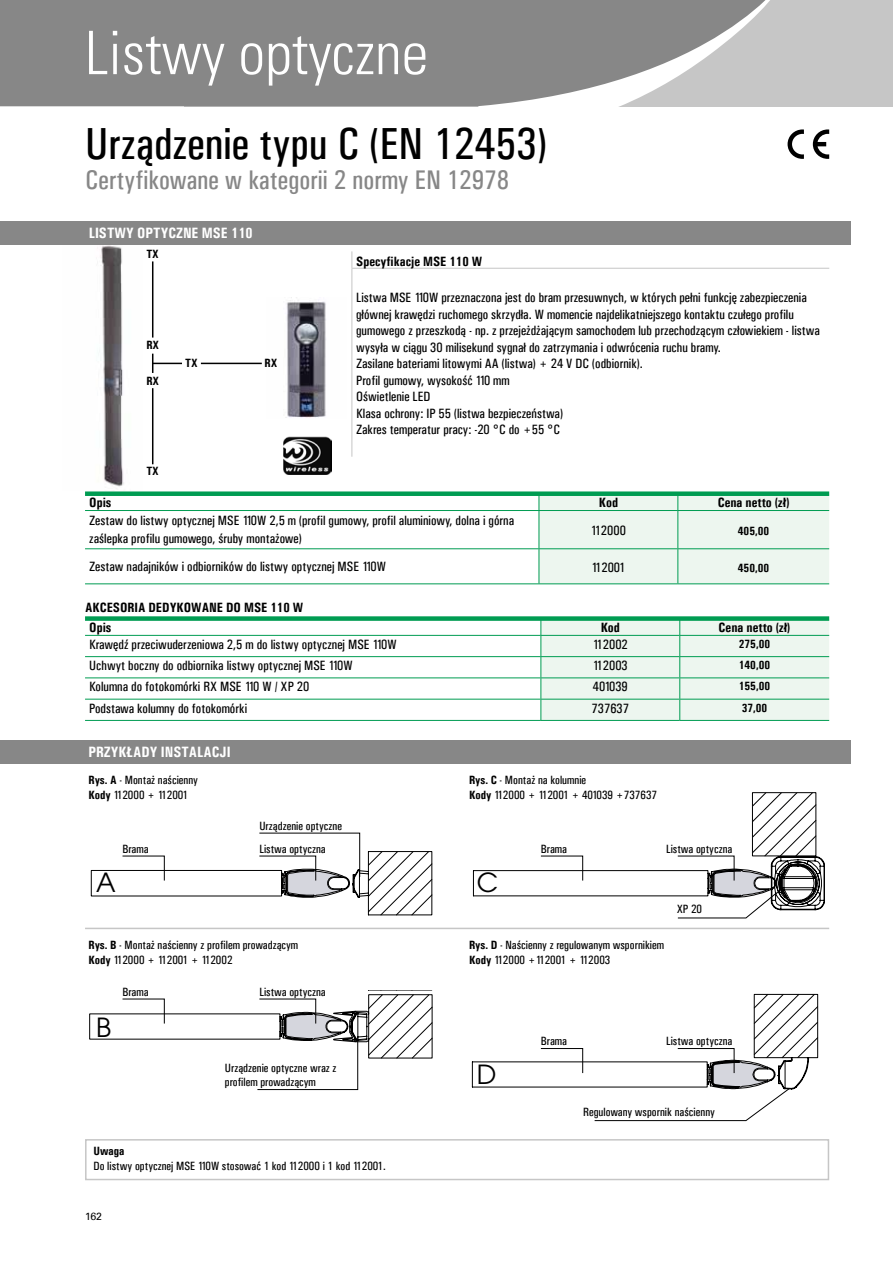
<style>
.page{position:relative;width:893px;height:1263px;background:#fff}
.page>*{position:absolute;margin:0;border:0;box-sizing:border-box;transform-origin:0 0}
.t1{font:60px "Univers Com 47 Light Cond";color:#fff}
.t2{font:45px "Univers Condensed";color:#000}
.t3{font:27px "Univers Condensed";color:#878787}
.t4{font:26.25px "Avant Garde";color:#000}
.t5{font:700 condensed 15px "Univers";color:#fff}
.t6{font:13.5px/16.5px "Univers Condensed";color:#000}
.t7{font:700 condensed 13.5px "Univers";color:#000}
.t8{font:12px/15px "Univers Condensed";color:#000}
.t9{font:700 condensed 12px "Univers";color:#000}
.t10{font:10.5px "Univers Com 55 Roman";color:#000}
.s1{font-family:"Univers";font-weight:700;font-stretch:condensed}
</style>
<div class="page">
<div style="left:185px;top:0;width:708px;height:106px;background:#c6c6c6"></div>
<div style="left:0;top:0;width:478px;height:106px;background:#878787"></div>
<img style="left:63px;top:244px;width:80px;height:243px">
<img style="left:285px;top:297px;width:41px;height:121px">
<hr style="left:152px;top:261px;width:1px;height:77px;background:#000">
<hr style="left:201px;top:363px;width:61px;height:1px;background:#000">
<svg style="left:152px;top:354px;width:30px;height:19px"></svg>
<hr style="left:152px;top:388px;width:1px;height:76px;background:#000">
<div style="left:0;top:740px;width:850px;height:24px;background:#878787"></div>
<img style="left:284px;top:436px;width:47px;height:39px">
<div style="left:0;top:221px;width:850px;height:23px;background:#878787"></div>
<div style="left:85px;top:1139px;width:744px;height:41px;border:2px solid #c6c6c6"></div>
<svg style="left:91px;top:832px;width:341px;height:84px"></svg>
<svg style="left:473px;top:792px;width:352px;height:126px"></svg>
<svg style="left:89px;top:990px;width:343px;height:100px"></svg>
<svg style="left:472px;top:993px;width:347px;height:128px"></svg>
<hr style="left:85px;top:928px;width:744px;height:1px;background:#c6c6c6">
<svg style="left:478px;top:0;width:351px;height:159px"></svg>
<svg style="left:351px;top:251px;width:1px;height:17px"></svg>
<hr style="left:351px;top:269px;width:1px;height:188px;background:#c6c6c6">
<hr style="left:351px;top:268px;width:478px;height:1px;background:#c6c6c6">
<hr style="left:85px;top:510px;width:454px;height:1px;background:#009c52">
<div style="left:539px;top:496px;width:290px;height:87px;background:#edf6ef"></div>
<hr style="left:678px;top:510px;width:151px;height:1px;background:#009c52">
<hr style="left:539px;top:511px;width:1px;height:37px;background:#009c52">
<hr style="left:677px;top:511px;width:1px;height:37px;background:#009c52">
<hr style="left:85px;top:548px;width:454px;height:1px;background:#009c52">
<hr style="left:85px;top:583px;width:454px;height:1px;background:#009c52">
<hr style="left:539px;top:549px;width:1px;height:34px;background:#009c52">
<hr style="left:539px;top:548px;width:139px;height:1px;background:#009c52">
<hr style="left:539px;top:583px;width:139px;height:1px;background:#009c52">
<hr style="left:677px;top:549px;width:1px;height:34px;background:#009c52">
<hr style="left:678px;top:548px;width:151px;height:1px;background:#009c52">
<hr style="left:678px;top:583px;width:151px;height:1px;background:#009c52">
<hr style="left:85px;top:635px;width:456px;height:1px;background:#009c52">
<hr style="left:85px;top:656px;width:456px;height:1px;background:#009c52">
<hr style="left:85px;top:677px;width:456px;height:1px;background:#009c52">
<hr style="left:85px;top:699px;width:456px;height:1px;background:#009c52">
<hr style="left:85px;top:720px;width:456px;height:1px;background:#009c52">
<hr style="left:541px;top:720px;width:139px;height:1px;background:#009c52">
<svg style="left:540px;top:621px;width:289px;height:99px;background:#e2f1e7"></svg>
<hr style="left:680px;top:699px;width:149px;height:1px;background:#009c52">
<hr style="left:680px;top:720px;width:149px;height:1px;background:#009c52">
<div style="left:85px;top:491px;width:744px;height:5px;background:#009c52"></div>
<div style="left:85px;top:616px;width:744px;height:5px;background:#009c52"></div>
<h1 class="t1" style="left:85px;top:17px;width:345px">Listwy optyczne</h1>
<h2 class="t2" style="left:85px;top:117px;width:464px">Urządzenie typu C (EN 12453)</h2>
<h3 class="t3" style="left:85px;top:163px;width:426px">Certyfikowane w kategorii 2 normy EN 12978</h3>
<p class="t5" style="left:89px;top:223px;width:165px">LISTWY OPTYCZNE MSE 110</p>
<p class="t9" style="left:146px;top:246px;width:14px">TX</p>
<p class="t9" style="left:146px;top:337px;width:14px">RX</p>
<p class="t9" style="left:146px;top:373px;width:14px">RX</p>
<p class="t9" style="left:185px;top:356px;width:14px">TX</p>
<p class="t9" style="left:264px;top:356px;width:14px">RX</p>
<p class="t9" style="left:146px;top:464px;width:14px">TX</p>
<p class="t7" style="left:356px;top:253px;width:128px">Specyfikacje MSE 110 W</p>
<p class="t6" style="left:356px;top:289px;width:465px">Listwa MSE 110W przeznaczona jest do bram przesuwnych, w których pełni funkcję zabezpieczenia głównej krawędzi ruchomego skrzydła. W momencie najdelikatniejszego kontaktu czułego profilu gumowego z przeszkodą - np. z przejeżdżającym samochodem lub przechodzącym człowiekiem - listwa wysyła w ciągu 30 milisekund sygnał do zatrzymania i odwrócenia ruchu bramy.<br>Zasilane bateriami litowymi AA (listwa) + 24 V DC (odbiornik).<br>Profil gumowy, wysokość 110 mm<br>Oświetlenie LED<br>Klasa ochrony: IP 55 (listwa bezpieczeństwa)<br>Zakres temperatur pracy: -20 °C do +55 °C</p>
<p class="t7" style="left:89px;top:494px;width:24px">Opis</p>
<p class="t7" style="left:599px;top:494px;width:21px">Kod</p>
<p class="t7" style="left:718px;top:494px;width:73px">Cena netto (zł)</p>
<p class="t6" style="left:89px;top:512px;width:426px;line-height:18px">Zestaw do listwy optycznej MSE 110W 2,5 m (profil gumowy, profil aluminiowy, dolna i górna zaślepka profilu gumowego, śruby montażowe)</p>
<p class="t6" style="left:591px;top:522px;width:37px">112000</p>
<p class="t9" style="left:738px;top:523px;width:33px">405,00</p>
<p class="t6" style="left:89px;top:558px;width:298px">Zestaw nadajników i odbiorników do listwy optycznej MSE 110W</p>
<p class="t6" style="left:591px;top:559px;width:35px">112001</p>
<p class="t9" style="left:738px;top:560px;width:33px">450,00</p>
<p class="t7" style="left:85px;top:599px;width:220px">AKCESORIA DEDYKOWANE DO MSE 110 W</p>
<p class="t7" style="left:89px;top:619px;width:24px">Opis</p>
<p class="t7" style="left:601px;top:619px;width:21px">Kod</p>
<p class="t7" style="left:719px;top:619px;width:73px">Cena netto (zł)</p>
<p class="t6" style="left:89px;top:636px;width:309px">Krawędź przeciwuderzeniowa 2,5 m do listwy optycznej MSE 110W</p>
<p class="t6" style="left:593px;top:636px;width:37px">112002</p>
<p class="t9" style="left:739px;top:636px;width:33px">275,00</p>
<p class="t6" style="left:89px;top:657px;width:265px">Uchwyt boczny do odbiornika listwy optycznej MSE 110W</p>
<p class="t6" style="left:593px;top:657px;width:37px">112003</p>
<p class="t9" style="left:739px;top:658px;width:33px">140,00</p>
<p class="t6" style="left:89px;top:679px;width:222px">Kolumna do fotokomórki RX MSE 110 W / XP 20</p>
<p class="t6" style="left:593px;top:679px;width:36px">401039</p>
<p class="t9" style="left:739px;top:679px;width:33px">155,00</p>
<p class="t6" style="left:89px;top:700px;width:159px">Podstawa kolumny do fotokomórki</p>
<p class="t6" style="left:592px;top:700px;width:39px">737637</p>
<p class="t9" style="left:742px;top:700px;width:27px">37,00</p>
<p class="t5" style="left:88px;top:743px;width:144px">PRZYKŁADY INSTALACJI</p>
<p class="t8" style="left:88px;top:773px;width:111px"><span class="s1">Rys. A</span> - Montaż naścienny<br><span class="s1">Kody</span> 112000 + 112001</p>
<p class="t8" style="left:469px;top:773px;width:190px"><span class="s1">Rys. C</span> - Montaż na kolumnie<br><span class="s1">Kody</span> 112000 + 112001 + 401039 +737637</p>
<p class="t8" style="left:259px;top:818px;width:84px">Urządzenie optyczne</p>
<h3 class="t4" style="left:96px;top:867px;width:21px">A</h3>
<p class="t8" style="left:123px;top:841px;width:28px">Brama</p>
<p class="t8" style="left:259px;top:841px;width:68px">Listwa optyczna</p>
<p class="t8" style="left:541px;top:841px;width:28px">Brama</p>
<p class="t8" style="left:666px;top:841px;width:68px">Listwa optyczna</p>
<h3 class="t4" style="left:477px;top:867px;width:23px">C</h3>
<p class="t8" style="left:677px;top:901px;width:27px">XP 20</p>
<p class="t8" style="left:88px;top:938px;width:211px"><span class="s1">Rys. B</span> - Montaż naścienny z profilem prowadzącym<br><span class="s1">Kody</span> 112000 + 112001 + 112002</p>
<p class="t8" style="left:469px;top:938px;width:197px"><span class="s1">Rys. D</span> - Naścienny z regulowanym wspornikiem<br><span class="s1">Kody</span> 112000 +112001 + 112003</p>
<h3 class="t4" style="left:96px;top:936px;width:17px">B</h3>
<h3 class="t4" style="left:477px;top:942px;width:23px">C</h3>
<h3 class="t4" style="left:96px;top:942px;width:21px">A</h3>
<h3 class="t4" style="left:96px;top:1012px;width:17px">B</h3>
<p class="t8" style="left:123px;top:984px;width:28px">Brama</p>
<p class="t8" style="left:259px;top:984px;width:68px">Listwa optyczna</p>
<p class="t8" style="left:225px;top:1061px;width:113px;line-height:13.5px">Urządzenie optyczne wraz z profilem prowadzącym</p>
<p class="t9" style="left:94px;top:1144px;width:32px">Uwaga</p>
<p class="t8" style="left:94px;top:1159px;width:294px">Do listwy optycznej MSE 110W stosować 1 kod 112000 i 1 kod 112001.</p>
<p class="t10" style="left:85px;top:1209px;width:19px">162</p>
<h3 class="t4" style="left:477px;top:1059px;width:21px">D</h3>
<p class="t8" style="left:541px;top:1034px;width:28px">Brama</p>
<p class="t8" style="left:666px;top:1034px;width:68px">Listwa optyczna</p>
<p class="t8" style="left:583px;top:1104px;width:133px">Regulowany wspornik naścienny</p>
</div>
